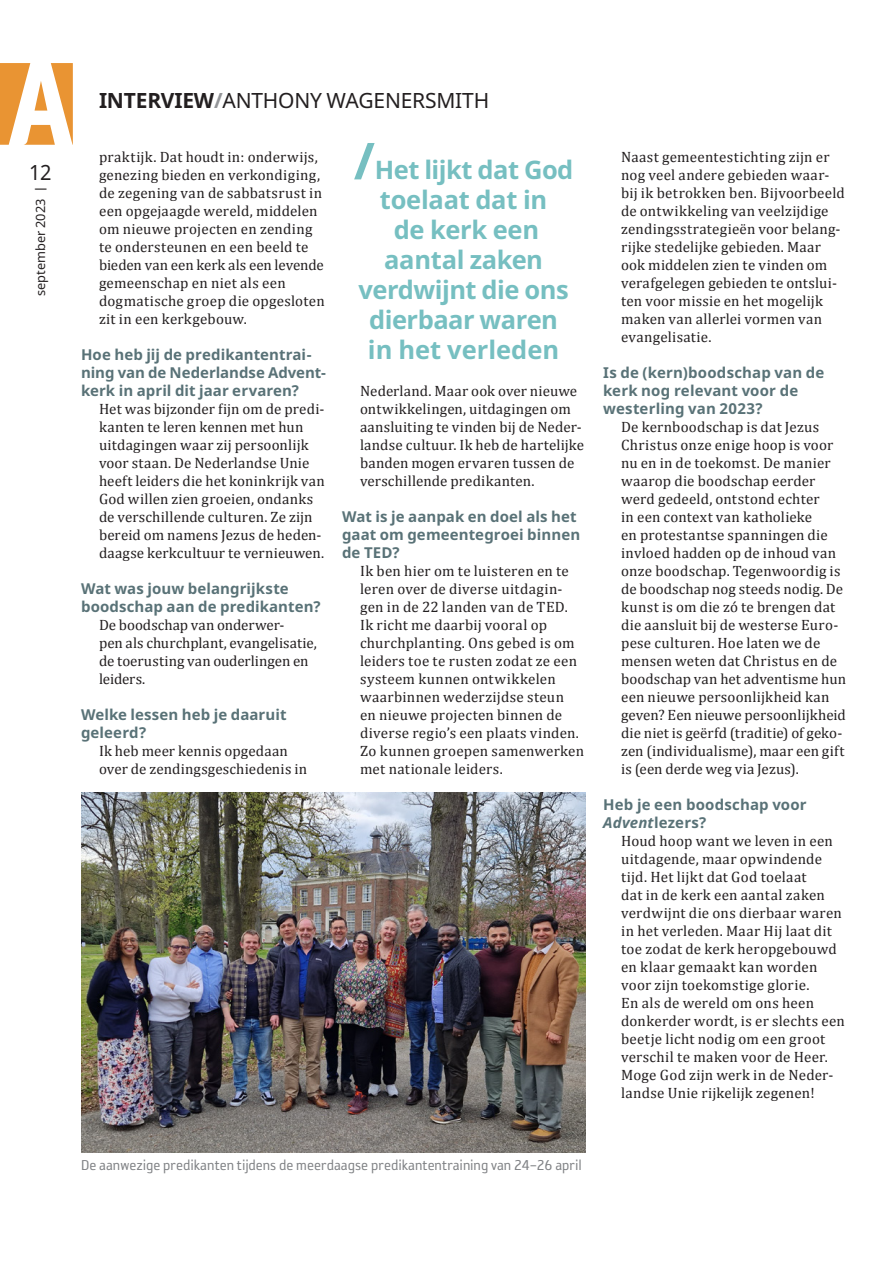
<style>
.page{position:relative;width:893px;height:1263px;background:#fff}
.page>*{position:absolute;margin:0;border:0;box-sizing:border-box;transform-origin:0 0}
.t1{font:700 25.5px/30px "Noto Sans";letter-spacing:-.02em;color:#76bfc1;text-align:center}
.t2{font:21px "Noto Sans";letter-spacing:-.01em;color:#231f20}
.t3{font:21px "Noto Sans";letter-spacing:-.01em;color:#231f20;scale:.95 1}
.t4{font:16.5px "Reykjavik One OT A Gauge";color:#808285}
.t5{font:15px/18px "Cambria";letter-spacing:.01em;color:#231f20}
.t6{font:700 15px/18px "Noto Sans";letter-spacing:.005em;color:#597277}
.t7{font:12.75px "Noto Sans";color:#231f20}
.s1{font-family:"Reykjavik One OT A Gauge";font-size:15px}
.s2{font-weight:700}
.s3{font-weight:700;color:#939598}
.s4{font-size:51px}
.s5{font-style:italic}
</style>
<div class="page">
<svg style="left:0;top:63px;width:73px;height:82px"></svg>
<img style="left:81px;top:792px;width:504px;height:360px">
<h2 class="t3" style="left:29px;top:158px;width:25px">12</h2>
<p class="t7" style="left:32px;top:296px;width:110px;rotate:-90deg">september 2023 <span class="s1">|</span></p>
<h2 class="t2" style="left:99px;top:86px;width:392px"><span class="s2">INTERVIEW</span><span class="s3">/</span>ANTHONY WAGENERSMITH</h2>
<p class="t5" style="left:99px;top:148px;width:227px">praktijk. Dat houdt in: onderwijs, genezing bieden en verkondiging, de zegening van de sabbatsrust in een opgejaagde wereld, middelen om nieuwe projecten en zending te ondersteunen en een beeld te bieden van een kerk als een levende gemeenschap en niet als een dogmatische groep die opgesloten zit in een kerkgebouw.</p>
<p class="t6" style="left:81px;top:345px;width:247px">Hoe heb jij de predikantentrai&shy;ning van de Nederlandse Advent&shy;kerk in april dit jaar ervaren?</p>
<p class="t5" style="left:99px;top:400px;width:227px">Het was bijzonder fijn om de predi&shy;kanten te leren kennen met hun uitdagingen waar zij persoonlijk voor staan. De Nederlandse Unie heeft leiders die het koninkrijk van God willen zien groeien, ondanks de verschillende culturen. Ze zijn bereid om namens Jezus de heden&shy;daagse kerkcultuur te vernieuwen.</p>
<p class="t6" style="left:81px;top:579px;width:241px">Wat was jouw belangrijkste boodschap aan de predikanten?</p>
<p class="t5" style="left:99px;top:616px;width:219px">De boodschap van onderwer-<br>pen als churchplant, evangelisatie, de toerusting van ouderlingen en leiders.</p>
<p class="t6" style="left:81px;top:705px;width:207px">Welke lessen heb je daaruit geleerd?</p>
<p class="t5" style="left:99px;top:742px;width:210px">Ik heb meer kennis opgedaan over de zendingsgeschiedenis in</p>
<h1 class="t1" style="left:354px;top:154px;width:221px"><span class="s4">/</span>Het lijkt dat God toelaat dat in<br>de kerk een aantal zaken verdwijnt die ons dierbaar waren in het verleden</h1>
<p class="t5" style="left:360px;top:382px;width:226px">Nederland. Maar ook over nieuwe ontwikkelingen, uitdagingen om aansluiting te vinden bij de Neder&shy;landse cultuur. Ik heb de hartelijke banden mogen ervaren tussen de verschillende predikanten.</p>
<p class="t6" style="left:342px;top:507px;width:240px">Wat is je aanpak en doel als het gaat om gemeentegroei binnen de TED?</p>
<p class="t5" style="left:360px;top:562px;width:226px">Ik ben hier om te luisteren en te leren over de diverse uitdagin&shy;gen in de 22 landen van de TED.<br>Ik richt me daarbij vooral op churchplanting. Ons gebed is om leiders toe te rusten zodat ze een systeem kunnen ontwikkelen waarbinnen wederzijdse steun<br>en nieuwe projecten binnen de diverse regio’s een plaats vinden.<br>Zo kunnen groepen samenwerken met nationale leiders.</p>
<p class="t5" style="left:621px;top:148px;width:225px">Naast gemeentestichting zijn er nog veel andere gebieden waar&shy;bij ik betrokken ben. Bijvoorbeeld de ontwikkeling van veelzijdige zendingsstrategieën voor belang&shy;rijke stedelijke gebieden. Maar ook middelen zien te vinden om verafgelegen gebieden te ontslui&shy;ten voor missie en het mogelijk maken van allerlei vormen van evangelisatie.</p>
<p class="t6" style="left:603px;top:363px;width:223px">Is de (kern)boodschap van de kerk nog relevant voor de westerling van 2023?</p>
<p class="t5" style="left:621px;top:418px;width:227px">De kernboodschap is dat Jezus<br>Christus onze enige hoop is voor nu en in de toekomst. De manier waarop die boodschap eerder werd gedeeld, ontstond echter<br>in een context van katholieke<br>en protestantse spanningen die invloed hadden op de inhoud van onze boodschap. Tegenwoordig is de boodschap nog steeds nodig. De kunst is om die zó te brengen dat die aansluit bij de westerse Euro&shy;pese culturen. Hoe laten we de mensen weten dat Christus en de boodschap van het adventisme hun een nieuwe persoonlijkheid kan geven? Een nieuwe persoonlijkheid die niet is geërfd (traditie) of geko&shy;zen (individualisme), maar een gift is (een derde weg via Jezus).</p>
<p class="t6" style="left:603px;top:795px;width:205px">Heb je een boodschap voor<br><span class="s5">Advent</span>lezers?</p>
<p class="t5" style="left:621px;top:832px;width:225px">Houd hoop want we leven in een uitdagende, maar opwindende tijd. Het lijkt dat God toelaat<br>dat in de kerk een aantal zaken verdwijnt die ons dierbaar waren in het verleden. Maar Hij laat dit toe zodat de kerk heropgebouwd en klaar gemaakt kan worden voor zijn toekomstige glorie.<br>En als de wereld om ons heen donkerder wordt, is er slechts een beetje licht nodig om een groot verschil te maken voor de Heer.<br>Moge God zijn werk in de Neder&shy;landse Unie rijkelijk zegenen!</p>
<p class="t4" style="left:81px;top:1157px;width:502px">De aanwezige predikanten tijdens de meerdaagse predikantentraining van 24–26 april</p>
</div>
